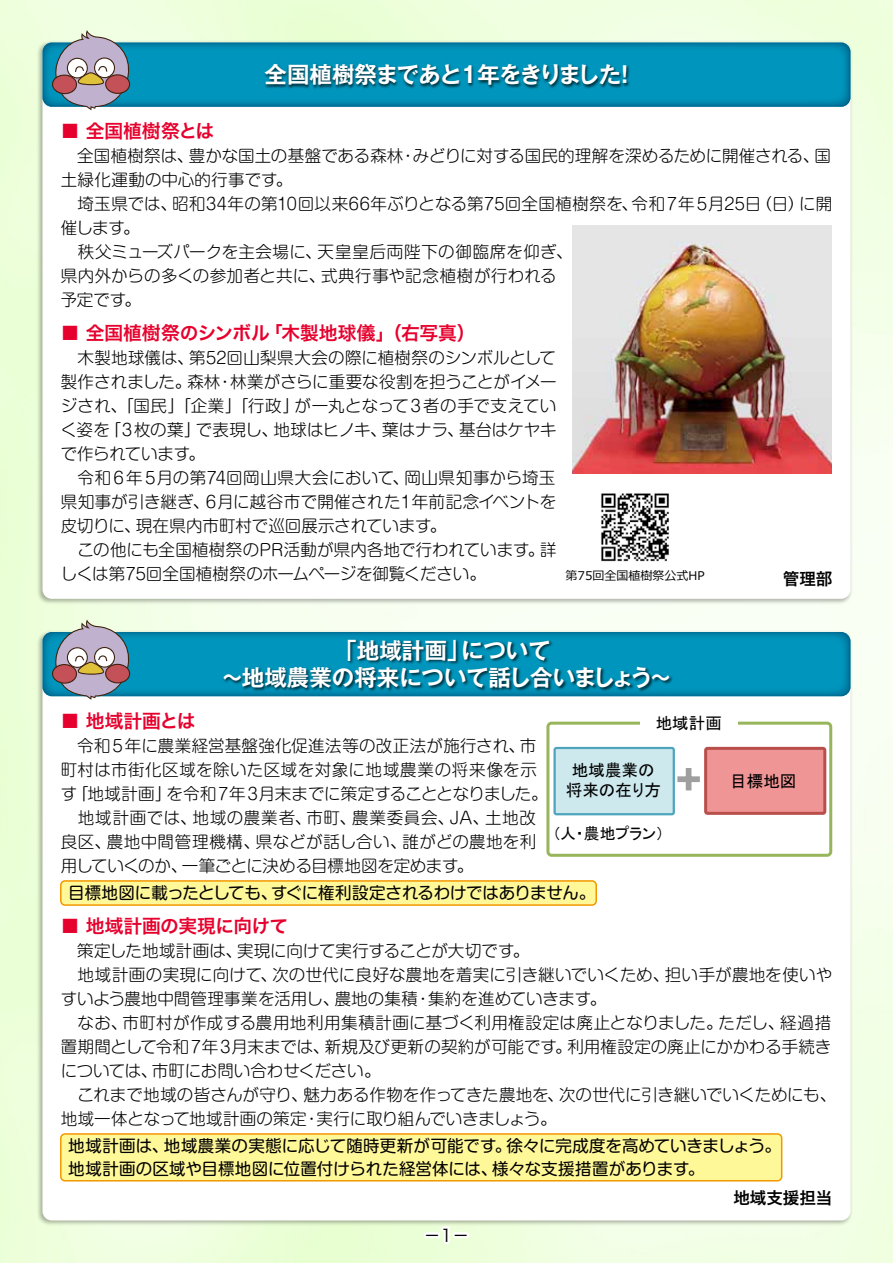
<style>
.page{position:relative;width:893px;height:1263px;background:#fff}
.page>*{position:absolute;margin:0;border:0;box-sizing:border-box;transform-origin:0 0}
.t1{font:700 22.5px/27px "Gothic MB101 Pro De";letter-spacing:-.015em;color:#fff;text-align:center}
.t2{font:700 22.5px "Gothic MB101 Pro De";letter-spacing:-.07em;color:#fff}
.t3{font:18.75px "Hira Kaku Pro W6";letter-spacing:-.005em;color:#e6002d}
.t4{font:18.75px "Hira Kaku Pro W6";letter-spacing:-.025em;color:#e6002d}
.t5{font:17.4px "Hira Kaku Pro W3";color:#000}
.t6{font:16.65px "MS P Gothic";color:#000}
.t7{font:300 16.5px/24px "Shin M Go Pro";letter-spacing:.005em;color:#000}
.t8{font:16.5px/22.5px "Shin M Go Pro";color:#000}
.t9{font:16.5px/19.8px "MS P Gothic";color:#000;text-align:center}
.t10{font:16.5px "Hira Kaku Pro W6";color:#000}
.t11{font:15.9px "MS P Gothic";color:#000}
.t12{font:12px "Meiryo";color:#000}
</style>
<div class="page">
<img style="left:35px;top:628px;width:819px;height:600px">
<div style="left:42px;top:632px;width:808px;height:588px;background:#fff;border-radius:9px"></div>
<img style="left:35px;top:39px;width:819px;height:567px">
<div style="left:42px;top:43px;width:808px;height:556px;background:#fff;border-radius:9px"></div>
<svg style="left:43px;top:43px;width:807px;height:64px;background:#008fb6"></svg>
<img style="left:262px;top:61px;width:372px;height:32px">
<svg style="left:52px;top:30px;width:80px;height:80px;background:#a3a6af"></svg>
<div style="left:424px;top:1232px;width:16px;height:6px;border:4px solid #fff"></div>
<svg style="left:438px;top:1223px;width:15px;height:23px"></svg>
<svg style="left:43px;top:632px;width:807px;height:64px;background:#008eb5"></svg>
<img style="left:220px;top:637px;width:456px;height:59px">
<svg style="left:52px;top:619px;width:80px;height:81px;background:#a4a8b0"></svg>
<img style="left:573px;top:225px;width:259px;height:248px">
<div style="left:546px;top:722px;width:286px;height:135px;border:3px solid #97b55a;border-radius:4px"></div>
<div style="left:555px;top:748px;width:119px;height:66px;background:#cee9ee;border-radius:2px"></div>
<div style="left:553px;top:747px;width:122px;height:68px;border:2px solid #4da4bc;border-radius:2px"></div>
<div style="left:706px;top:748px;width:119px;height:65px;background:#f09595;border-radius:2px"></div>
<div style="left:704px;top:747px;width:122px;height:68px;border:3px solid #b84f4b;border-radius:2px"></div>
<div style="left:640px;top:706px;width:97px;height:32px;background:#fff"></div>
<svg style="left:677px;top:768px;width:23px;height:23px"></svg>
<div style="left:61px;top:881px;width:535px;height:24px;background:#fff899;border-radius:4px"></div>
<div style="left:60px;top:880px;width:537px;height:26px;border:2px solid #f39700;border-radius:4px"></div>
<div style="left:61px;top:1134px;width:721px;height:47px;background:#fff899;border-radius:4px"></div>
<div style="left:60px;top:1133px;width:722px;height:48px;border:2px solid #f39700;border-radius:4px"></div>
<img style="left:601px;top:493px;width:68px;height:69px">
<h1 class="t2" style="left:265px;top:56px;width:373px">全国植樹祭まであと１年をきりました！</h1>
<p class="t3" style="left:61px;top:114px;width:155px">■ 全国植樹祭とは</p>
<p class="t7" style="left:61px;top:142px;width:773px">　全国植樹祭は、豊かな国土の基盤である森林・みどりに対する国民的理解を深めるために開催される、国土緑化運動の中心的行事です。<br>　埼玉県では、昭和34年の第10回以来66年ぶりとなる第75回全国植樹祭を、令和７年５月25日（日）に開催します。<br>　秩父ミューズパークを主会場に、天皇皇后両陛下の御臨席を仰ぎ、<br>県内外からの多くの参加者と共に、式典行事や記念植樹が行われる<br>予定です。</p>
<p class="t3" style="left:61px;top:316px;width:416px">■ 全国植樹祭のシンボル「木製地球儀」（右写真）</p>
<p class="t7" style="left:61px;top:344px;width:497px">　木製地球儀は、第52回山梨県大会の際に植樹祭のシンボルとして製作されました。森林・林業がさらに重要な役割を担うことがイメージされ、「国民」「企業」「行政」が一丸となって３者の手で支えていく姿を「３枚の葉」で表現し、地球はヒノキ、葉はナラ、基台はケヤキで作られています。<br>　令和６年５月の第74回岡山県大会において、岡山県知事から埼玉県知事が引き継ぎ、６月に越谷市で開催された１年前記念イベントを皮切りに、現在県内市町村で巡回展示されています。<br>　この他にも全国植樹祭のPR活動が県内各地で行われています。詳しくは第75回全国植樹祭のホームページを御覧ください。</p>
<p class="t12" style="left:566px;top:567px;width:140px">第75回全国植樹祭公式HP</p>
<p class="t10" style="left:783px;top:563px;width:51px">管理部</p>
<h1 class="t1" style="left:221px;top:634px;width:452px">「地域計画」について<br>～地域農業の将来について話し合いましょう～</h1>
<p class="t3" style="left:61px;top:704px;width:136px">■ 地域計画とは</p>
<p class="t9" style="left:656px;top:713px;width:68px">地域計画</p>
<p class="t7" style="left:61px;top:732px;width:488px">　令和５年に農業経営基盤強化促進法等の改正法が施行され、市町村は市街化区域を除いた区域を対象に地域農業の将来像を示す「地域計画」を令和７年３月末までに策定することとなりました。　地域計画では、地域の農業者、市町、農業委員会、JA、土地改良区、農地中間管理機構、県などが話し合い、誰がどの農地を利用していくのか、一筆ごとに決める目標地図を定めます。</p>
<p class="t8" style="left:68px;top:879px;width:528px">目標地図に載ったとしても、すぐに権利設定されるわけではありません。</p>
<p class="t4" style="left:61px;top:909px;width:229px">■ 地域計画の実現に向けて</p>
<p class="t7" style="left:61px;top:937px;width:777px">　策定した地域計画は、実現に向けて実行することが大切です。<br>　地域計画の実現に向けて、次の世代に良好な農地を着実に引き継いでいくため、担い手が農地を使いやすいよう農地中間管理事業を活用し、農地の集積・集約を進めていきます。<br>　なお、市町村が作成する農用地利用集積計画に基づく利用権設定は廃止となりました。ただし、経過措置期間として令和７年３月末までは、新規及び更新の契約が可能です。利用権設定の廃止にかかわる手続きについては、市町にお問い合わせください。<br>　これまで地域の皆さんが守り、魅力ある作物を作ってきた農地を、次の世代に引き継いでいくためにも、地域一体となって地域計画の策定・実行に取り組んでいきましょう。</p>
<p class="t8" style="left:68px;top:1133px;width:714px">地域計画は、地域農業の実態に応じて随時更新が可能です。徐々に完成度を高めていきましょう。地域計画の区域や目標地図に位置付けられた経営体には、様々な支援措置があります。</p>
<p class="t9" style="left:566px;top:760px;width:97px">地域農業の将来の在り方</p>
<p class="t6" style="left:730px;top:772px;width:68px">目標地図</p>
<p class="t11" style="left:555px;top:826px;width:110px">(人・農地プラン）</p>
<p class="t5" style="left:423px;top:1220px;width:48px">－1－</p>
<p class="t10" style="left:733px;top:1183px;width:101px">地域支援担当</p>
</div>
